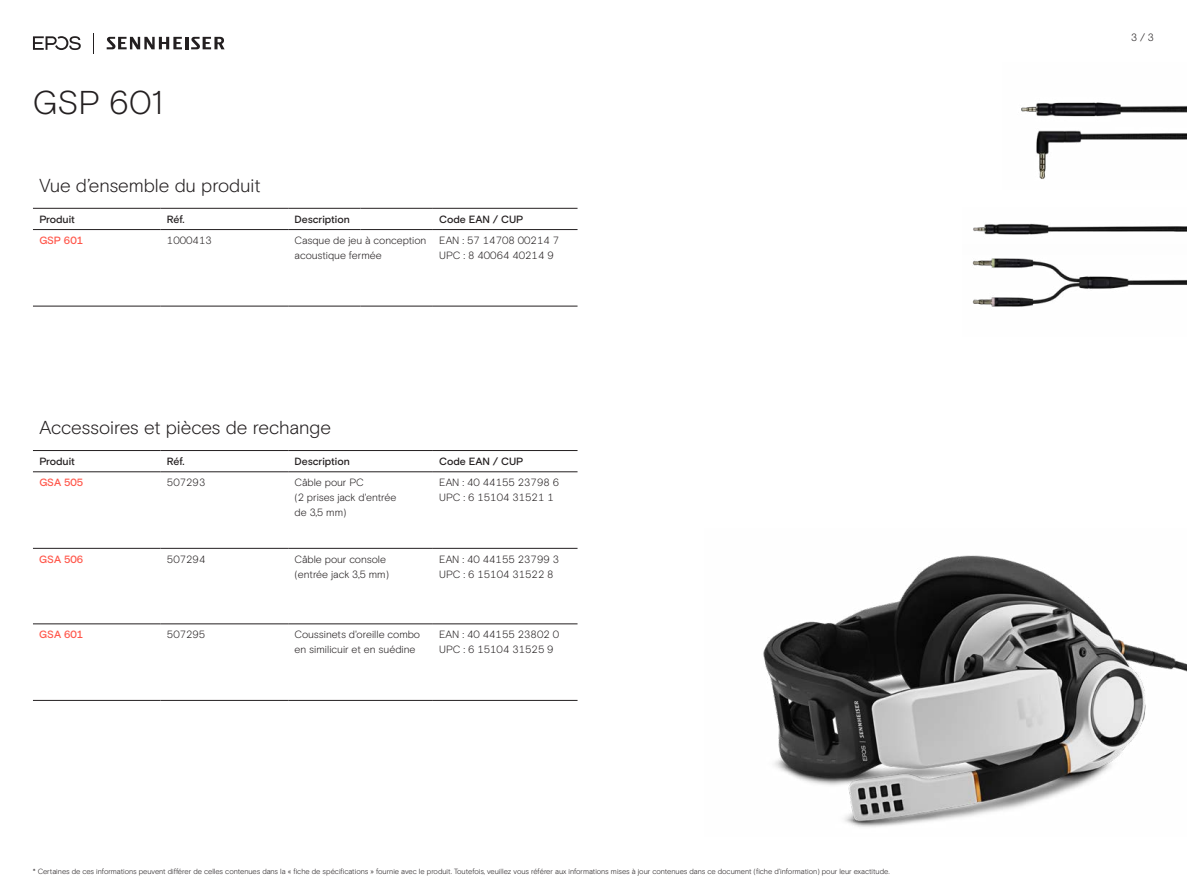
<style>
.page{position:relative;width:1187px;height:893px;background:#fff}
.page>*{position:absolute;margin:0;border:0;box-sizing:border-box;transform-origin:0 0}
.t1{font:300 33px "EPOS Basis";color:#231f20}
.t2{font:300 18.75px "EPOS Basis";letter-spacing:-.01em;color:#231f20}
.t3{font:300 10.5px/14.7px "EPOS Basis";color:#231f20}
.t4{font:500 10.5px "EPOS Basis";letter-spacing:-.005em;color:#231f20}
.t5{font:500 10.5px "EPOS Basis";color:#ff5549}
.t6{font:300 7.5px "EPOS Basis";letter-spacing:-.005em;color:#231f20}
</style>
<div class="page">
<img style="left:972px;top:258px;width:214px;height:49px">
<img style="left:973px;top:223px;width:213px;height:12px">
<img style="left:1021px;top:102px;width:165px;height:15px">
<img style="left:1036px;top:130px;width:150px;height:49px">
<hr style="left:433px;top:229px;width:144px;height:1px;background:#231f20">
<hr style="left:433px;top:306px;width:144px;height:1px;background:#231f20">
<hr style="left:433px;top:208px;width:144px;height:1px;background:#231f20">
<hr style="left:33px;top:208px;width:128px;height:1px;background:#231f20">
<hr style="left:161px;top:208px;width:127px;height:1px;background:#231f20">
<hr style="left:161px;top:229px;width:127px;height:1px;background:#231f20">
<hr style="left:161px;top:306px;width:127px;height:1px;background:#231f20">
<hr style="left:33px;top:229px;width:128px;height:1px;background:#231f20">
<hr style="left:33px;top:306px;width:128px;height:1px;background:#231f20">
<hr style="left:288px;top:208px;width:72px;height:1px;background:#231f20">
<hr style="left:360px;top:208px;width:73px;height:1px;background:#231f20">
<hr style="left:288px;top:229px;width:72px;height:1px;background:#231f20">
<hr style="left:360px;top:229px;width:73px;height:1px;background:#231f20">
<hr style="left:288px;top:306px;width:72px;height:1px;background:#231f20">
<hr style="left:360px;top:306px;width:73px;height:1px;background:#231f20">
<hr style="left:33px;top:450px;width:128px;height:1px;background:#231f20">
<hr style="left:161px;top:450px;width:127px;height:1px;background:#231f20">
<hr style="left:288px;top:450px;width:145px;height:1px;background:#231f20">
<hr style="left:433px;top:450px;width:144px;height:1px;background:#231f20">
<hr style="left:433px;top:471px;width:144px;height:1px;background:#231f20">
<hr style="left:433px;top:548px;width:144px;height:1px;background:#231f20">
<hr style="left:433px;top:624px;width:144px;height:1px;background:#231f20">
<hr style="left:161px;top:471px;width:127px;height:1px;background:#231f20">
<hr style="left:161px;top:548px;width:127px;height:1px;background:#231f20">
<hr style="left:161px;top:624px;width:127px;height:1px;background:#231f20">
<hr style="left:33px;top:471px;width:128px;height:1px;background:#231f20">
<hr style="left:33px;top:548px;width:128px;height:1px;background:#231f20">
<hr style="left:33px;top:624px;width:128px;height:1px;background:#231f20">
<hr style="left:288px;top:471px;width:145px;height:1px;background:#231f20">
<hr style="left:288px;top:548px;width:145px;height:1px;background:#231f20">
<hr style="left:288px;top:624px;width:145px;height:1px;background:#231f20">
<hr style="left:33px;top:700px;width:128px;height:1px;background:#231f20">
<hr style="left:161px;top:700px;width:127px;height:1px;background:#231f20">
<hr style="left:288px;top:700px;width:145px;height:1px;background:#231f20">
<hr style="left:433px;top:700px;width:144px;height:1px;background:#231f20">
<svg style="left:93px;top:33px;width:1px;height:20px"></svg>
<svg style="left:107px;top:37px;width:118px;height:12px"></svg>
<svg style="left:33px;top:36px;width:48px;height:14px"></svg>
<img style="left:763px;top:555px;width:423px;height:272px">
<h1 class="t1" style="left:33px;top:83px;width:131px">GSP 601</h1>
<h2 class="t2" style="left:39px;top:174px;width:223px">Vue d’ensemble du produit</h2>
<p class="t4" style="left:39px;top:213px;width:37px">Produit</p>
<p class="t4" style="left:167px;top:213px;width:19px">Réf.</p>
<p class="t4" style="left:294px;top:213px;width:57px">Description</p>
<p class="t4" style="left:439px;top:213px;width:86px">Code EAN / CUP</p>
<p class="t5" style="left:39px;top:234px;width:45px">GSP 601</p>
<p class="t3" style="left:167px;top:233px;width:46px">1000413</p>
<p class="t3" style="left:294px;top:233px;width:133px">Casque de jeu à conception acoustique fermée</p>
<p class="t3" style="left:439px;top:233px;width:121px">EAN : 57 14708 00214 7<br>UPC : 8 40064 40214 9</p>
<h2 class="t2" style="left:39px;top:416px;width:293px">Accessoires et pièces de rechange</h2>
<p class="t4" style="left:39px;top:456px;width:37px">Produit</p>
<p class="t4" style="left:167px;top:456px;width:19px">Réf.</p>
<p class="t4" style="left:294px;top:456px;width:57px">Description</p>
<p class="t4" style="left:439px;top:456px;width:86px">Code EAN / CUP</p>
<p class="t5" style="left:39px;top:477px;width:45px">GSA 505</p>
<p class="t3" style="left:167px;top:475px;width:40px">507293</p>
<p class="t3" style="left:294px;top:475px;width:103px">Câble pour PC<br>(2 prises jack d'entrée de 3,5 mm)</p>
<p class="t3" style="left:439px;top:475px;width:121px">EAN : 40 44155 23798 6<br>UPC : 6 15104 31521 1</p>
<p class="t5" style="left:39px;top:553px;width:45px">GSA 506</p>
<p class="t3" style="left:167px;top:552px;width:40px">507294</p>
<p class="t3" style="left:294px;top:552px;width:96px">Câble pour console (entrée jack 3,5 mm)</p>
<p class="t3" style="left:439px;top:552px;width:121px">EAN : 40 44155 23799 3<br>UPC : 6 15104 31522 8</p>
<p class="t5" style="left:39px;top:629px;width:45px">GSA 601</p>
<p class="t3" style="left:167px;top:627px;width:40px">507295</p>
<p class="t3" style="left:294px;top:627px;width:127px">Coussinets d'oreille combo en similicuir et en suédine</p>
<p class="t3" style="left:439px;top:627px;width:121px">EAN : 40 44155 23802 0<br>UPC : 6 15104 31525 9</p>
<p class="t6" style="left:33px;top:867px;width:858px">* Certaines de ces informations peuvent différer de celles contenues dans la « fiche de spécifications » fournie avec le produit. Toutefois, veuillez vous référer aux informations mises à jour contenues dans ce document (fiche d’information) pour leur exactitude.</p>
<p class="t3" style="left:1130px;top:30px;width:24px">3 / 3</p>
</div>
